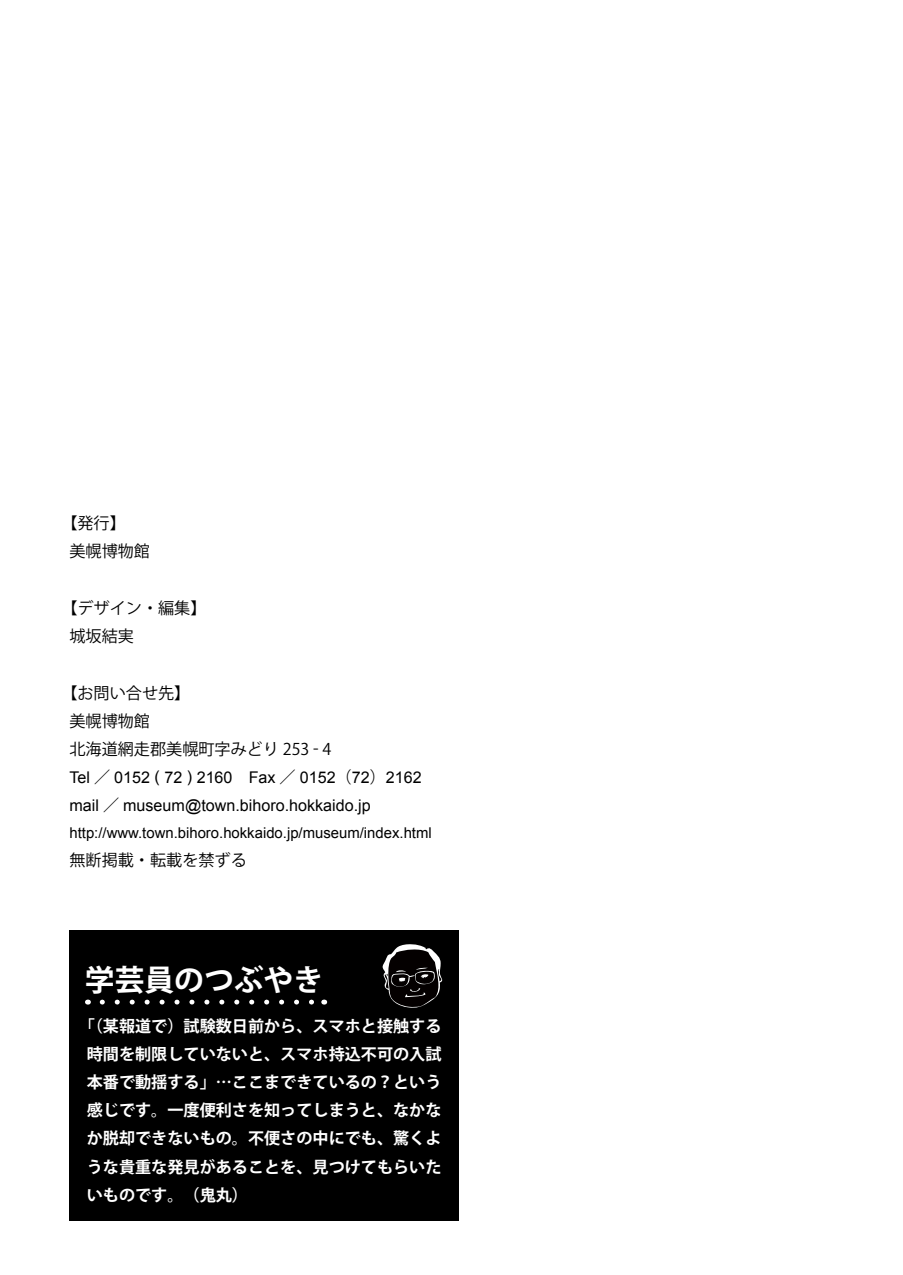
<style>
.page{position:relative;width:903px;height:1275px;background:#fff}
.page>*{position:absolute;margin:0;border:0;box-sizing:border-box;transform-origin:0 0}
.t1{font:700 29.75px "Koz Go Pr 6 N";color:#fff}
.t2{font:700 16.1px/28.2px "Koz Go Pr 6 N";color:#fff;text-align:justify}
.t3{font:16.1px/28.2px "Arial";color:#000}
.t4{font:16.1px/28.2px "Koz Go Pr 6 N";color:#000}
.t5{font:14.88px "Arial";color:#000}
.s1{font-family:"Koz Go Pr 6 N"}
.s2{color:#000}
</style>
<div class="page">
<div style="left:69px;top:930px;width:390px;height:290px;background:#000"></div>
<svg style="left:102px;top:1000px;width:212px;height:4px"></svg>
<svg style="left:383px;top:944px;width:59px;height:64px"></svg>
<p class="t4" style="left:69px;top:510px;width:82px;text-indent:-8px">【発行】<br>美幌博物館</p>
<p class="t4" style="left:69px;top:594px;width:139px;text-indent:-8px">【デザイン・編集】城坂結実</p>
<p class="t4" style="left:69px;top:679px;width:263px;text-indent:-8px">【お問い合せ先】<br>美幌博物館<br>北海道網走郡美幌町字みどり 253 - 4</p>
<p class="t3" style="left:69px;top:763px;width:354px">Tel <span class="s1">／</span> 0152 ( 72 ) 2160 Fax <span class="s1">／</span> 0152<span class="s1">（</span>72<span class="s1">）</span>2162 mail <span class="s1">／</span> museum@town.bihoro.hokkaido.jp</p>
<p class="t5" style="left:69px;top:823px;width:364px">http://www.town.bihoro.hokkaido.jp/museum/index.html</p>
<p class="t4" style="left:69px;top:846px;width:179px">無断掲載・転載を禁ずる</p>
<h1 class="t1" style="left:85px;top:963px;width:240px">学芸員のつぶやき</h1>
<p class="t2" style="left:87px;top:1012px;width:356px;text-indent:-8px">「（某報道で）試験数日前から、スマホと接触する時間を制限していないと、スマホ持込不可の入試本番で動揺する」…ここまできているの？という感じです。一度便利さを知ってしまうと、なかなか脱却できないもの。不便さの中にでも、驚くような貴重な発見があることを、見つけてもらいたいものです。<span class="s2">。</span>（鬼丸）</p>
</div>
